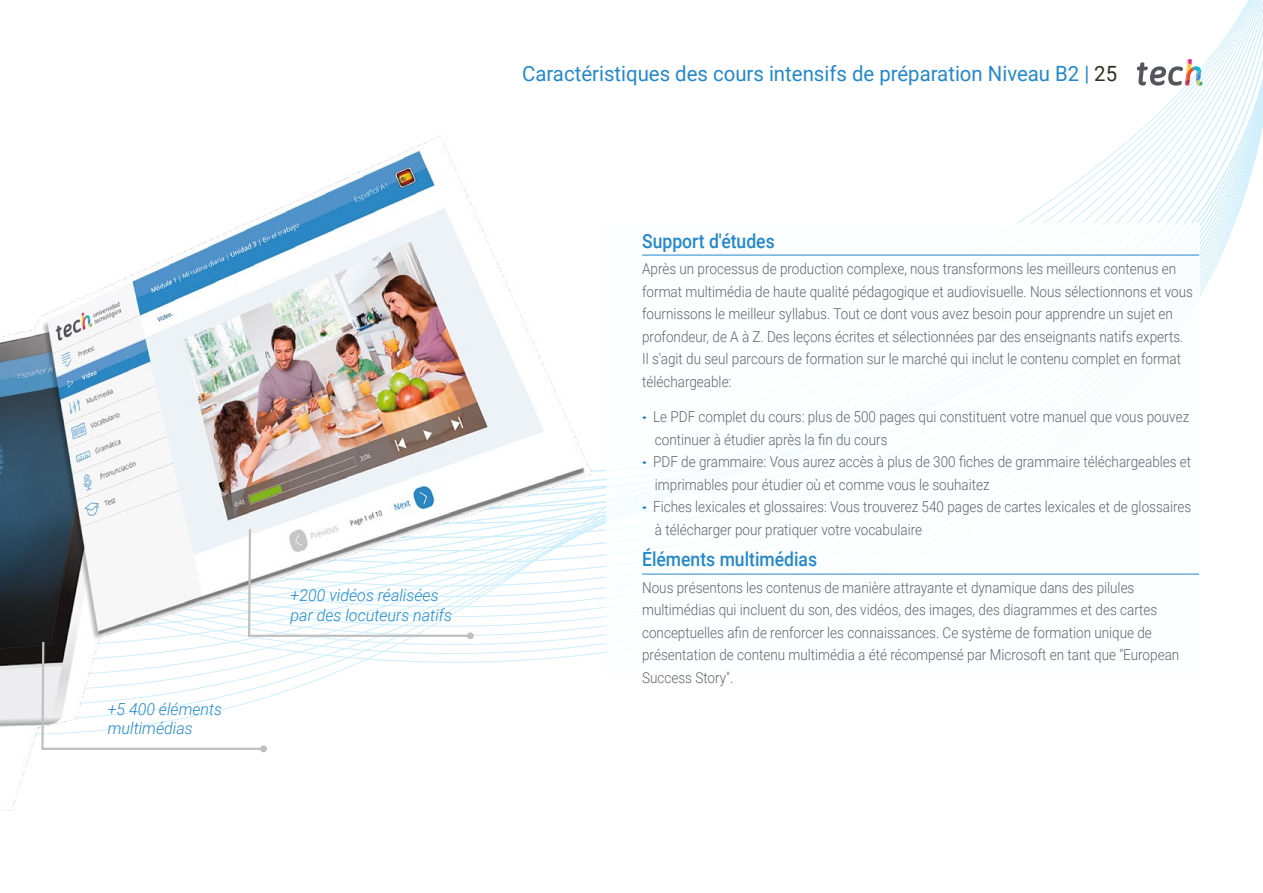
<style>
.page{position:relative;width:1263px;height:893px;background:#fff}
.page>*{position:absolute;margin:0;border:0;box-sizing:border-box;transform-origin:0 0}
.t1{font:21px "Roboto";color:#2488c9}
.t2{font:500 19.5px "Roboto";color:#2488c9;scale:.9 1}
.t3{font:italic 300 16.5px/19.5px "Roboto";color:#2488c9}
.t4{font:300 15px/22.5px "Roboto";color:#61646a;scale:.9 1}
.s1{color:#312e20}
</style>
<div class="page">
<svg style="left:595px;top:0;width:668px;height:654px"></svg>
<img style="left:0;top:135px;width:595px;height:676px">
<div style="left:606px;top:223px;width:593px;height:450px;background:#fcfeff"></div>
<svg style="left:642px;top:416px;width:5px;height:3px"></svg>
<svg style="left:642px;top:461px;width:5px;height:3px"></svg>
<svg style="left:642px;top:506px;width:5px;height:3px"></svg>
<hr style="left:642px;top:255px;width:557px;height:1px;background:#2488c9">
<hr style="left:642px;top:574px;width:557px;height:1px;background:#2488c9">
<svg style="left:40px;top:527px;width:432px;height:224px"></svg>
<div style="left:260px;top:745px;width:7px;height:7px;background:#bfbfbf;border-radius:50%"></div>
<p class="t3" style="left:108px;top:698px;width:116px">+5 400 éléments multimédias</p>
<p class="t3" style="left:291px;top:585px;width:163px">+200 vidéos réalisées par des locuteurs natifs</p>
<h1 class="t1" style="left:522px;top:59px;width:596px">Caractéristiques des cours intensifs de préparation Niveau B2 | <span class="s1">25</span></h1>
<h2 class="t2" style="left:642px;top:227px;width:149px">Support d'études</h2>
<p class="t4" style="left:642px;top:257px;width:614px">Après un processus de production complexe, nous transformons les meilleurs contenus en format multimédia de haute qualité pédagogique et audiovisuelle. Nous sélectionnons et vous fournissons le meilleur syllabus. Tout ce dont vous avez besoin pour apprendre un sujet en profondeur, de A à Z. Des leçons écrites et sélectionnées par des enseignants natifs experts.<br>Il s'agit du seul parcours de formation sur le marché qui inclut le contenu complet en format téléchargeable:</p>
<p class="t4" style="left:653px;top:405px;width:599px">Le PDF complet du cours: plus de 500 pages qui constituent votre manuel que vous pouvez continuer à étudier après la fin du cours<br>PDF de grammaire: Vous aurez accès à plus de 300 fiches de grammaire téléchargeables et imprimables pour étudier où et comme vous le souhaitez<br>Fiches lexicales et glossaires: Vous trouverez 540 pages de cartes lexicales et de glossaires à télécharger pour pratiquer votre vocabulaire</p>
<h2 class="t2" style="left:642px;top:545px;width:196px">Éléments multimédias</h2>
<p class="t4" style="left:642px;top:575px;width:598px">Nous présentons les contenus de manière attrayante et dynamique dans des pilules multimédias qui incluent du son, des vidéos, des images, des diagrammes et des cartes conceptuelles afin de renforcer les connaissances. Ce système de formation unique de présentation de contenu multimédia a été récompensé par Microsoft en tant que "European Success Story".</p>
</div>
